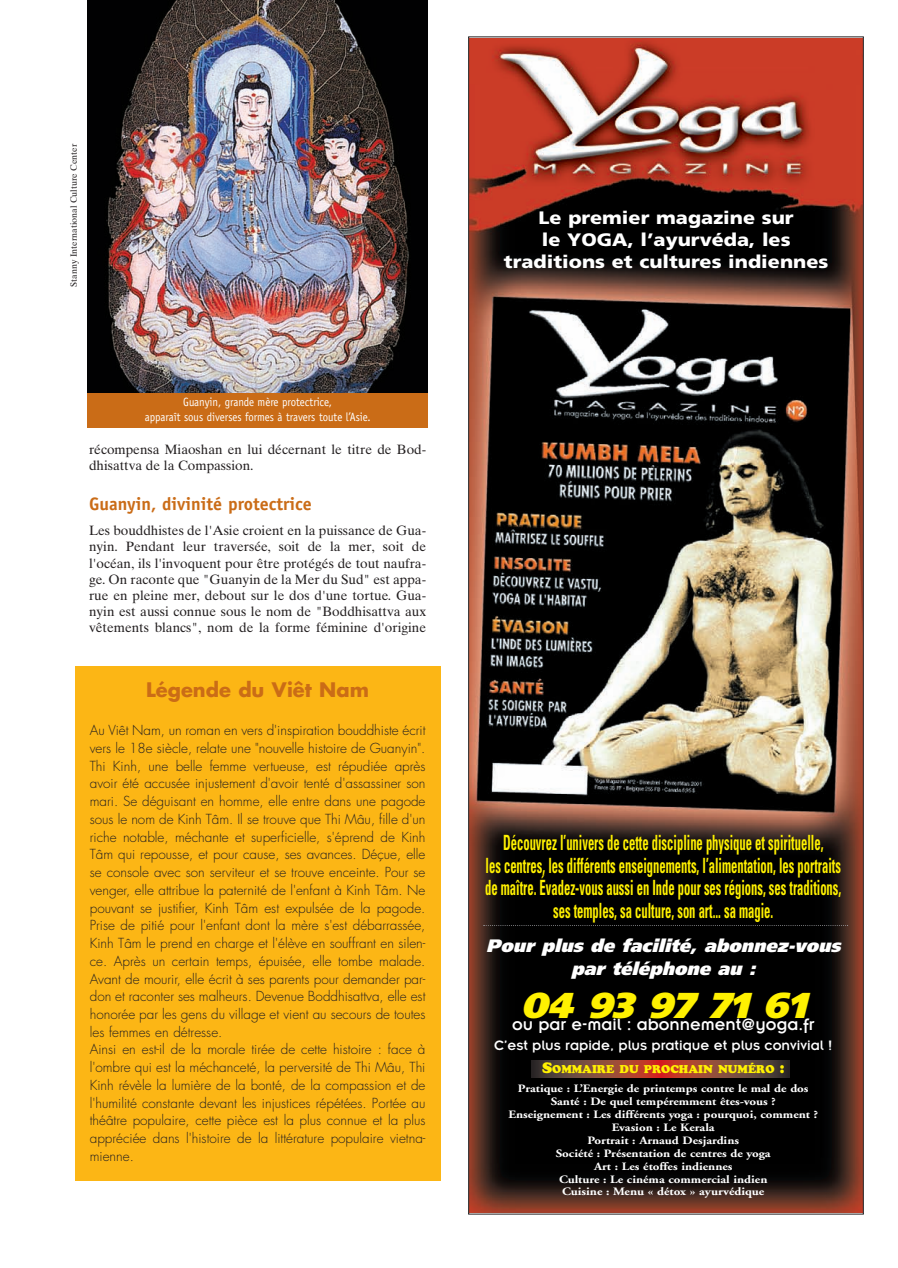
<style>
.page{position:relative;width:898px;height:1268px;background:#fff}
.page>*{position:absolute;margin:0;border:0;box-sizing:border-box;transform-origin:0 0}
.t1{font:36px "FRUTIGERUBSLANT Plain";color:#fff101}
.t2{font:700 condensed 21px/22.5px "Univers";color:#fff101;text-align:center;scale:.6 1}
.t3{font:700 19.5px "Futura";color:#ca6c17}
.t4{font:900 18px/21.6px "Frutiger";color:#fff;text-align:center;scale:1.1 1}
.t5{font:18px/23.1px "FRUTIGERUBSLANT Plain";color:#fff;text-align:center}
.t6{font:18px "Insignia";color:#fff}
.t7{font:700 18px "Officina Sans";color:#ca6c17}
.t8{font:15px "Insignia";color:#fff}
.t9{font:300 13.5px/17.7px "Futura";color:#231f20}
.t10{font:13.5px/16.2px "Times Ten";color:#231f20}
.t11{font:12px/14.4px "Officina Sans";color:#fff;text-align:center;scale:.9 1}
.t12{font:700 11.25px/12.9px "Adobe Garamond";color:#fff;text-align:center;scale:1.15 1}
.t13{font:9px "Times Ten";color:#231f20}
.s1{font-family:"Cooper";font-weight:900;font-size:15px;color:#fff101}
.s2{font-family:"Cooper";font-weight:900;color:#fff101}
</style>
<div class="page">
<img style="left:75px;top:0;width:789px;height:1215px">
<p class="t13" style="left:71px;top:287px;width:144px;rotate:-90deg">Stanny International Culture Center</p>
<p class="t11" style="left:145px;top:396px;width:252px">Guanyin, grande mère protectrice,<br>apparaît sous diverses formes à travers toute l’Asie.</p>
<p class="t10" style="left:89px;top:443px;width:339px">récompensa Miaoshan en lui décernant le titre de Bod&shy;dhisattva de la Compassion.</p>
<p class="t7" style="left:89px;top:497px;width:224px">Guanyin, divinité protectrice</p>
<p class="t10" style="left:89px;top:524px;width:339px;text-align:justify">Les bouddhistes de l'Asie croient en la puissance de Gua&shy;nyin. Pendant leur traversée, soit de la mer, soit de l'océan, ils l'invoquent pour être protégés de tout naufra&shy;ge. On raconte que "Guanyin de la Mer du Sud" est appa&shy;rue en pleine mer, debout sur le dos d'une tortue. Gua&shy;nyin est aussi connue sous le nom de "Boddhisattva aux vêtements blancs", nom de la forme féminine d'origine</p>
<p class="t3" style="left:146px;top:681px;width:224px">Légende du Viêt Nam</p>
<p class="t9" style="left:90px;top:722px;width:337px">Au Viêt Nam, un roman en vers d'inspiration bouddhiste écrit vers le 18e siècle, relate une "nouvelle histoire de Guanyin".<br>Thi Kinh, une belle femme vertueuse, est répudiée après avoir été accusée injustement d'avoir tenté d'assassiner son mari. Se déguisant en homme, elle entre dans une pagode sous le nom de Kinh Tâm. Il se trouve que Thi Mâu, fille d'un riche notable, méchante et superficielle, s'éprend de Kinh Tâm qui repousse, et pour cause, ses avances. Déçue, elle se console avec son serviteur et se trouve enceinte. Pour se venger, elle attribue la paternité de l'enfant à Kinh Tâm. Ne pouvant se justifier, Kinh Tâm est expulsée de la pagode.<br>Prise de pitié pour l'enfant dont la mère s'est débarrassée, Kinh Tâm le prend en charge et l'élève en souffrant en silen&shy;ce. Après un certain temps, épuisée, elle tombe malade.<br>Avant de mourir, elle écrit à ses parents pour demander par&shy;don et raconter ses malheurs. Devenue Boddhisattva, elle est honorée par les gens du village et vient au secours de toutes les femmes en détresse.<br>Ainsi en est-il de la morale tirée de cette histoire : face à l'ombre qui est la méchanceté, la perversité de Thi Mâu, Thi Kinh révèle la lumière de la bonté, de la compassion et de l'humilité constante devant les injustices répétées. Portée au théâtre populaire, cette pièce est la plus connue et la plus appréciée dans l'histoire de la littérature populaire vietna&shy;mienne.</p>
<p class="t4" style="left:504px;top:209px;width:296px">Le premier magazine sur<br>le YOGA, l’ayurvéda, les traditions et cultures indiennes</p>
<p class="t2" style="left:485px;top:834px;width:595px">Découvrez l’univers de cette discipline physique et spirituelle,<br>les centres, les différents enseignements, l’alimentation, les portraits de maître. Évadez-vous aussi en Inde pour ses régions, ses traditions, ses temples, sa culture, son art... sa magie.</p>
<p class="t5" style="left:486px;top:934px;width:356px">Pour plus de facilité, abonnez-vous par téléphone au :</p>
<p class="t1" style="left:520px;top:984px;width:287px">04 93 97 71 61</p>
<p class="t6" style="left:512px;top:1019px;width:304px">ou par e-mail : abonnement@yoga.fr</p>
<p class="t8" style="left:494px;top:1040px;width:340px">C’est plus rapide, plus pratique et plus convivial !</p>
<p class="t12" style="left:518px;top:1061px;width:254px;line-height:19.4px"><span class="s1">S</span><span class="s2">OMMAIRE DU PROCHAIN NUMÉRO</span> <span class="s1">:<br></span>Pratique : L’Energie de printemps contre le mal de dos</p>
<p class="t12" style="left:508px;top:1096px;width:271px">Santé : De quel tempéremment êtes-vous ?<br>Enseignement : Les différents yoga : pourquoi, comment ?<br>Evasion : Le Kerala<br>Portrait : Arnaud Desjardins<br>Société : Présentation de centres de yoga<br>Art : Les étoffes indiennes<br>Culture : Le cinéma commercial indien<br>Cuisine : Menu « détox » ayurvédique</p>
</div>
